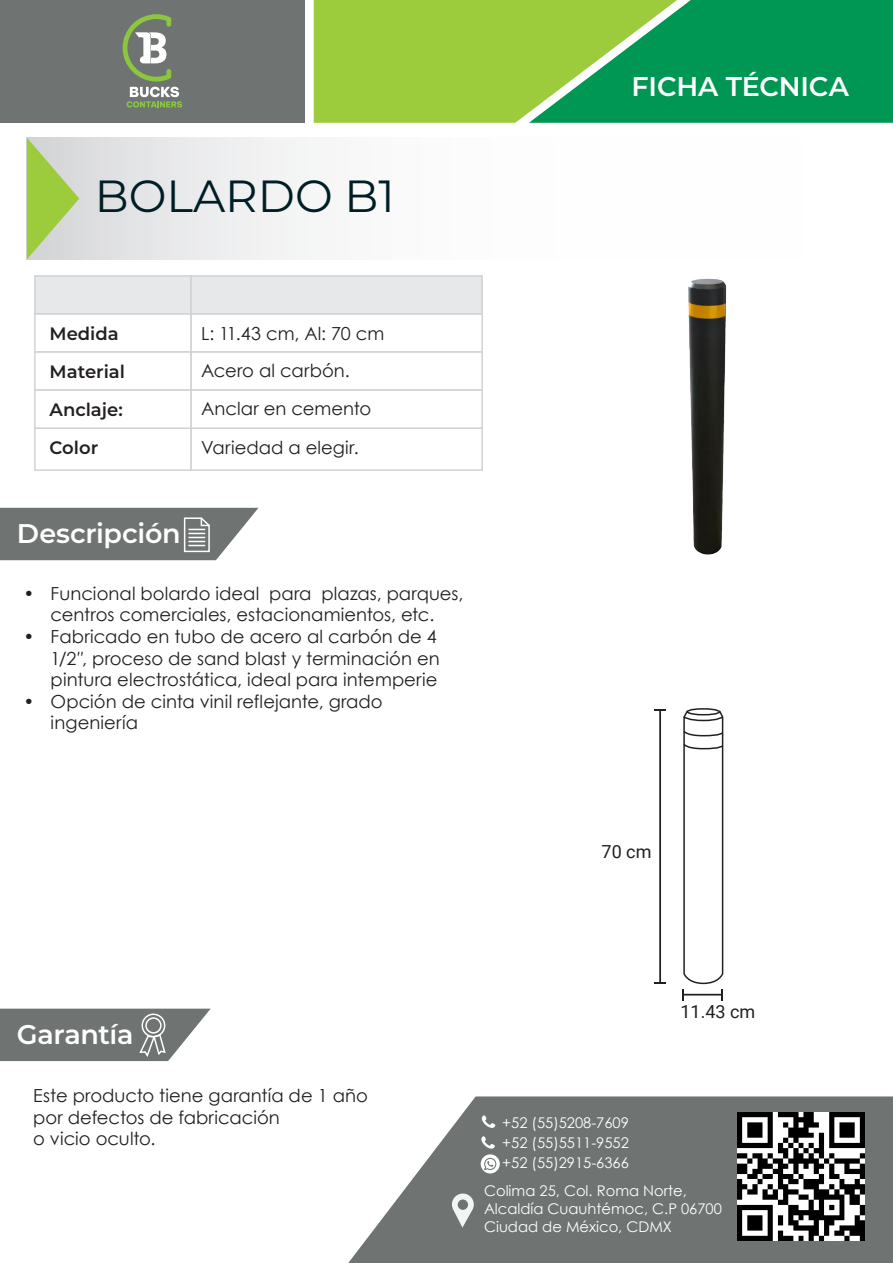
<style>
.page{position:relative;width:893px;height:1263px;background:#fff}
.page>*{position:absolute;margin:0;border:0;box-sizing:border-box;transform-origin:0 0}
.t1{font:100 45px "Montserrat";color:#001e25}
.t2{font:600 27px "Montserrat";letter-spacing:-.01em;color:#fff}
.t3{font:18px/21.6px "Century Gothic";letter-spacing:.005em;color:#231f20}
.t4{font:600 18px "Montserrat";color:#231f20}
.t5{font:18px "Roboto";color:#231f20}
.t6{font:100 18px "Montserrat";color:#231f20}
.t7{font:14.7px/20.1px "Century Gothic";color:#fff;text-align:justify}
</style>
<div class="page">
<div style="left:0;top:0;width:305px;height:123px;background:#6f7473"></div>
<svg style="left:123px;top:14px;width:59px;height:93px"></svg>
<svg style="left:314px;top:0;width:579px;height:123px;background:#52b24b"></svg>
<svg style="left:348px;top:1096px;width:545px;height:167px;background:#848887"></svg>
<div style="left:27px;top:138px;width:866px;height:121px;background:linear-gradient(to right,#e7e7e9,#fff)"></div>
<svg style="left:27px;top:138px;width:52px;height:121px;background:#b9d189"></svg>
<svg style="left:0;top:508px;width:258px;height:52px;background:#7c8180"></svg>
<svg style="left:0;top:1009px;width:211px;height:52px;background:#808484"></svg>
<div style="left:142px;top:1013px;width:23px;height:24px;border:2px solid #fff;border-radius:50%"></div>
<div style="left:145px;top:1017px;width:17px;height:16px;border:2px solid #fff;border-radius:50%"></div>
<svg style="left:481px;top:1136px;width:19px;height:37px"></svg>
<svg style="left:482px;top:1115px;width:13px;height:13px"></svg>
<svg style="left:452px;top:1193px;width:22px;height:34px"></svg>
<div style="left:34px;top:275px;width:158px;height:40px;background:#e7e8e9;border:2px solid #d1d2d4"></div>
<div style="left:190px;top:275px;width:293px;height:40px;background:#e7e8e9;border:2px solid #d1d2d4"></div>
<div style="left:34px;top:313px;width:158px;height:40px;background:#fff;border:2px solid #d1d2d4"></div>
<div style="left:190px;top:313px;width:293px;height:40px;background:#fff;border:2px solid #d1d2d4"></div>
<div style="left:34px;top:351px;width:158px;height:40px;background:#fff;border:2px solid #d1d2d4"></div>
<div style="left:190px;top:351px;width:293px;height:40px;background:#fff;border:2px solid #d1d2d4"></div>
<div style="left:34px;top:427px;width:158px;height:44px;background:#fff;border:2px solid #d1d2d4"></div>
<div style="left:190px;top:427px;width:293px;height:44px;background:#fff;border:2px solid #d1d2d4"></div>
<div style="left:34px;top:389px;width:158px;height:40px;background:#fff;border:2px solid #d1d2d4"></div>
<div style="left:190px;top:389px;width:293px;height:40px;background:#fff;border:2px solid #d1d2d4"></div>
<img style="left:688px;top:278px;width:39px;height:277px">
<img style="left:737px;top:1113px;width:128px;height:127px">
<hr style="left:659px;top:710px;width:2px;height:272px;background:#231f20">
<svg style="left:654px;top:982px;width:12px;height:1px"></svg>
<svg style="left:654px;top:709px;width:12px;height:2px"></svg>
<svg style="left:682px;top:708px;width:42px;height:292px"></svg>
<h1 class="t1" style="left:95px;top:166px;width:301px">BOLARDO B1</h1>
<p class="t4" style="left:50px;top:320px;width:71px">Medida</p>
<p class="t4" style="left:50px;top:359px;width:77px">Material</p>
<p class="t3" style="left:201px;top:314px;width:185px;line-height:37.2px">L: 11.43 cm, Al: 70 cm<br>Acero al carbón.</p>
<p class="t6" style="left:50px;top:397px;width:75px">Anclaje:</p>
<p class="t3" style="left:201px;top:389px;width:172px;line-height:38.4px">Anclar en cemento<br>Variedad a elegir.</p>
<p class="t4" style="left:50px;top:435px;width:50px">Color</p>
<h2 class="t2" style="left:17px;top:514px;width:165px">Descripción</h2>
<p class="t3" style="left:24px;top:582px;width:441px;text-align:center">• Funcional bolardo ideal para plazas, parques, centros comerciales, estacionamientos, etc.</p>
<p class="t3" style="left:51px;top:625px;width:391px;text-indent:-27px">• Fabricado en tubo de acero al carbón de 4<br>1/2″, proceso de sand blast y terminación en pintura electrostática, ideal para intemperie</p>
<p class="t3" style="left:51px;top:690px;width:334px;text-indent:-27px">• Opción de cinta vinil reflejante, grado ingeniería</p>
<h2 class="t2" style="left:632px;top:68px;width:219px">FICHA TÉCNICA</h2>
<p class="t5" style="left:602px;top:839px;width:51px">70 cm</p>
<h2 class="t2" style="left:17px;top:1015px;width:118px">Garantía</h2>
<p class="t3" style="left:33px;top:1084px;width:336px">Este producto tiene garantía de 1 año por defectos de fabricación<br>o vicio oculto.</p>
<p class="t5" style="left:680px;top:998px;width:76px">11.43 cm</p>
<p class="t7" style="left:502px;top:1112px;width:128px">+52 (55)5208-7609 +52 (55)5511-9552 +52 (55)2915-6366</p>
<p class="t7" style="left:484px;top:1182px;width:239px;line-height:17.7px;text-align:left">Colima 25, Col. Roma Norte,<br>Alcaldía Cuauhtémoc, C.P 06700<br>Ciudad de México, CDMX</p>
</div>
